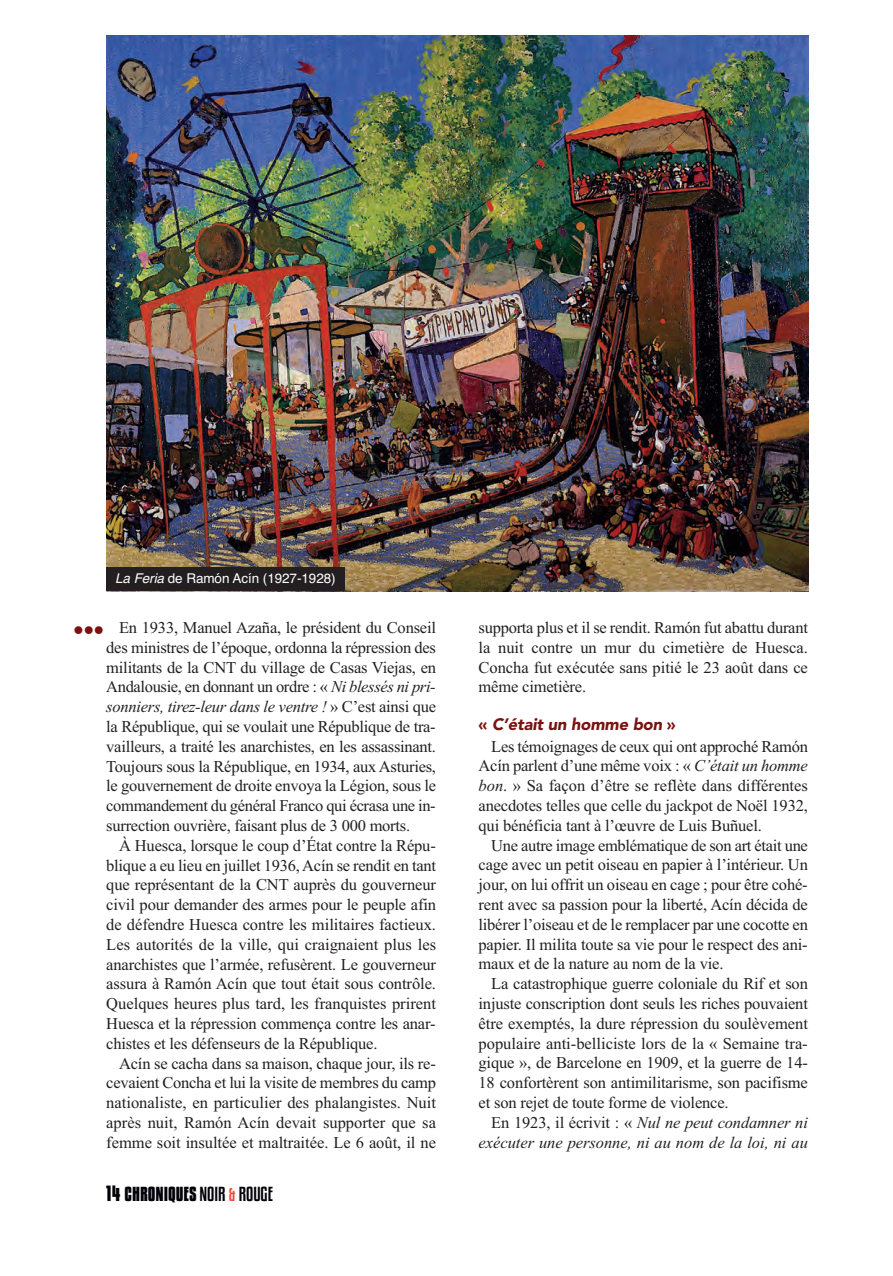
<style>
.page{position:relative;width:893px;height:1276px;background:#fff}
.page>*{position:absolute;margin:0;border:0;box-sizing:border-box;transform-origin:0 0}
.t1{font:700 18px "Kenyan Coffee Rg";color:#000108}
.t2{font:16.5px/19.8px "Times New Roman";letter-spacing:-.01em;color:#231f20;text-align:justify}
.t3{font:italic 16.5px/19.8px "Times New Roman";letter-spacing:-.005em;color:#231f20;text-align:right}
.t4{font:italic 900 16.5px "Avenir";letter-spacing:-.01em;color:#7a1211}
.t5{font:13.5px "Helvetica";letter-spacing:-.005em;color:#fff}
.t6{font:13.5px "Wingdings";color:#7a1211}
.s1{font-style:italic}
.s2{font-size:19.5px}
.s3{font-weight:400}
.s4{font-weight:400;font-size:16.5px;color:#ef4b3d}
.s5{font-style:normal}
</style>
<div class="page">
<img style="left:106px;top:35px;width:702px;height:556px">
<div style="left:106px;top:568px;width:239px;height:23px;background:#231f20"></div>
<p class="t5" style="left:115px;top:573px;width:222px"><span class="s1">La Feria</span> de Ramón Acín (1927-1928)</p>
<p class="t2" style="left:106px;top:619px;width:331px;text-indent:13px">En 1933, Manuel Azaña, le président du Conseil des ministres de l’époque, ordonna la répression des militants de la CNT du village de Casas Viejas, en Andalousie, en donnant un ordre : « <span class="s1">Ni blessés ni pri&shy;sonniers, tirez-leur dans le ventre !</span> » C’est ainsi que la République, qui se voulait une République de tra&shy;vailleurs, a traité les anarchistes, en les assassinant.<br>Toujours sous la République, en 1934, aux Asturies, le gouvernement de droite envoya la Légion, sous le commandement du général Franco qui écrasa une in&shy;surrection ouvrière, faisant plus de 3 000 morts.</p>
<p class="t2" style="left:106px;top:837px;width:331px;text-indent:13px">À Huesca, lorsque le coup d’État contre la Répu&shy;blique a eu lieu en juillet 1936, Acín se rendit en tant que représentant de la CNT auprès du gouverneur civil pour demander des armes pour le peuple afin de défendre Huesca contre les militaires factieux.<br>Les autorités de la ville, qui craignaient plus les anarchistes que l’armée, refusèrent. Le gouverneur assura à Ramón Acín que tout était sous contrôle.<br>Quelques heures plus tard, les franquistes prirent Huesca et la répression commença contre les anar&shy;chistes et les défenseurs de la République.</p>
<p class="t2" style="left:106px;top:1054px;width:331px;text-indent:13px">Acín se cacha dans sa maison, chaque jour, ils re&shy;cevaient Concha et lui la visite de membres du camp nationaliste, en particulier des phalangistes. Nuit après nuit, Ramón Acín devait supporter que sa femme soit insultée et maltraitée. Le 6 août, il ne</p>
<p class="t6" style="left:74px;top:622px;width:32px">●●●</p>
<p class="t1" style="left:106px;top:1185px;width:168px"><span class="s2">14</span> CHRONIQUES <span class="s3">NOIR</span> <span class="s4">&amp;</span> <span class="s3">ROUGE</span></p>
<p class="t2" style="left:479px;top:619px;width:331px">supporta plus et il se rendit. Ramón fut abattu durant la nuit contre un mur du cimetière de Huesca.<br>Concha fut exécutée sans pitié le 23 août dans ce même cimetière.</p>
<p class="t4" style="left:479px;top:717px;width:199px"><span class="s5">«</span> C’était un homme bon <span class="s5">»</span></p>
<p class="t2" style="left:479px;top:737px;width:331px;text-indent:13px">Les témoignages de ceux qui ont approché Ramón Acín parlent d’une même voix : « <span class="s1">C’était un homme bon</span>. » Sa façon d’être se reflète dans différentes anecdotes telles que celle du jackpot de Noël 1932, qui bénéficia tant à l’œuvre de Luis Buñuel.</p>
<p class="t2" style="left:478px;top:836px;width:331px;text-indent:13px">Une autre image emblématique de son art était une cage avec un petit oiseau en papier à l’intérieur. Un jour, on lui offrit un oiseau en cage ; pour être cohé&shy;rent avec sa passion pour la liberté, Acín décida de libérer l’oiseau et de le remplacer par une cocotte en papier. Il milita toute sa vie pour le respect des ani&shy;maux et de la nature au nom de la vie.</p>
<p class="t2" style="left:479px;top:975px;width:331px;text-indent:13px">La catastrophique guerre coloniale du Rif et son injuste conscription dont seuls les riches pouvaient être exemptés, la dure répression du soulèvement populaire anti-belliciste lors de la « Semaine tra&shy;gique », de Barcelone en 1909, et la guerre de 14- 18 confortèrent son antimilitarisme, son pacifisme et son rejet de toute forme de violence.</p>
<p class="t3" style="left:479px;top:1114px;width:331px"><span class="s5">En 1923, il écrivit : «</span> Nul ne peut condamner ni exécuter une personne, ni au nom de la loi, ni au</p>
</div>
